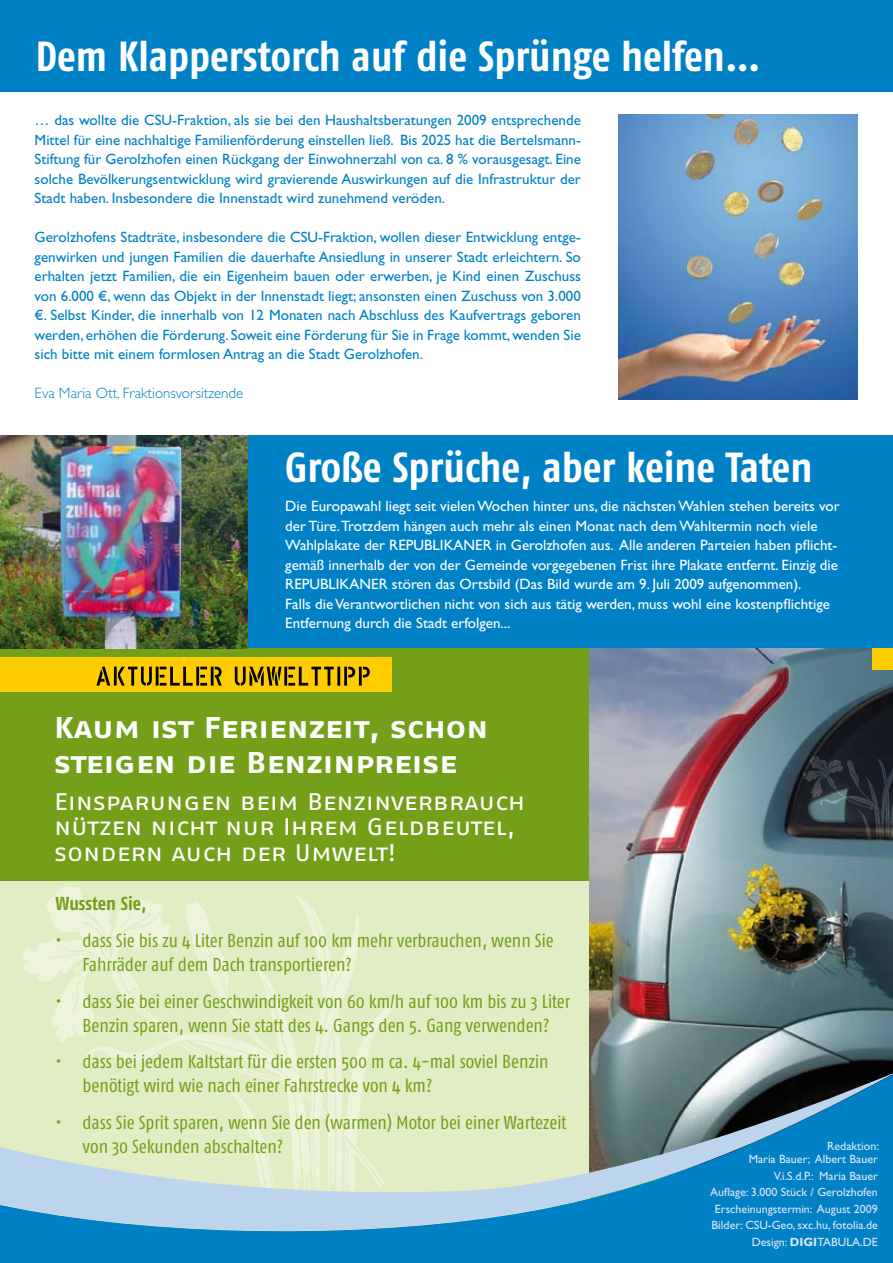
<style>
.page{position:relative;width:893px;height:1263px;background:#fff}
.page>*{position:absolute;margin:0;border:0;box-sizing:border-box;transform-origin:0 0}
.t1{font:700 42px "Fago Co Lf";color:#fff}
.t2{font:30px/34.5px "Fago Ex Tf Bold Caps";color:#fff}
.t3{font:24px/25.5px "Fago Ex Tf Caps";color:#fff}
.t4{font:18.75px/24px "Fago Co";color:#749f18}
.t5{font:700 18.75px "Fago Co";color:#749f18}
.t6{font:15px/19.5px "Gill Sans Std";color:#0081c6;text-align:justify}
.t7{font:15px/19.5px "Gill Sans Std";color:#fff}
.t8{font:300 15px "Gill Sans Std";color:#0081c6}
.t9{font:12px/16.5px "Gill Sans Std";color:#dde8f5;text-align:right}
.s1{font-weight:700}
</style>
<div class="page">
<div style="left:0;top:836px;width:590px;height:420px;background:#e1edc4"></div>
<div style="left:0;top:648px;width:590px;height:233px;background:#749f18"></div>
<img style="left:590px;top:648px;width:303px;height:425px">
<svg style="left:22px;top:887px;width:377px;height:186px"></svg>
<svg style="left:803px;top:756px;width:90px;height:85px;background:#2f363c"></svg>
<div style="left:0;top:1240px;width:893px;height:23px;background:#0081c6"></div>
<svg style="left:0;top:1073px;width:893px;height:167px"></svg>
<div style="left:0;top:0;width:893px;height:91px;background:#0081c6"></div>
<div style="left:247px;top:435px;width:646px;height:213px;background:#0081c6"></div>
<img style="left:0;top:435px;width:247px;height:213px">
<img style="left:618px;top:115px;width:240px;height:285px">
<div style="left:0;top:657px;width:392px;height:34px;background:#fc0"></div>
<svg style="left:96px;top:667px;width:274px;height:19px"></svg>
<div style="left:872px;top:648px;width:21px;height:22px;background:#fc0"></div>
<h1 class="t1" style="left:36px;top:31px;width:726px">Dem Klapperstorch auf die Sprünge helfen…</h1>
<p class="t6" style="left:35px;top:110px;width:548px">… das wollte die CSU-Fraktion, als sie bei den Haushaltsberatungen 2009 entsprechende Mittel für eine nachhaltige Familienförderung einstellen ließ. Bis 2025 hat die Bertelsmann-Stiftung für Gerolzhofen einen Rückgang der Einwohnerzahl von ca. 8 % vorausgesagt. Eine solche Bevölkerungsentwicklung wird gravierende Auswirkungen auf die Infrastruktur der Stadt haben. Insbesondere die Innenstadt wird zunehmend veröden.</p>
<p class="t6" style="left:35px;top:227px;width:548px">Gerolzhofens Stadträte, insbesondere die CSU-Fraktion, wollen dieser Entwicklung entge&shy;genwirken und jungen Familien die dauerhafte Ansiedlung in unserer Stadt erleichtern. So erhalten jetzt Familien, die ein Eigenheim bauen oder erwerben, je Kind einen Zuschuss von 6.000 €, wenn das Objekt in der Innenstadt liegt; ansonsten einen Zuschuss von 3.000 €. Selbst Kinder, die innerhalb von 12 Monaten nach Abschluss des Kaufvertrags geboren werden, erhöhen die Förderung. Soweit eine Förderung für Sie in Frage kommt, wenden Sie sich bitte mit einem formlosen Antrag an die Stadt Gerolzhofen.</p>
<p class="t8" style="left:35px;top:385px;width:210px">Eva Maria Ott, Fraktionsvorsitzende</p>
<h1 class="t1" style="left:285px;top:443px;width:529px">Große Sprüche, aber keine Taten</h1>
<p class="t7" style="left:285px;top:497px;width:556px">Die Europawahl liegt seit vielen Wochen hinter uns, die nächsten Wahlen stehen bereits vor der Türe.Trotzdem hängen auch mehr als einen Monat nach dem Wahltermin noch viele Wahlplakate der REPUBLIKANER in Gerolzhofen aus. Alle anderen Parteien haben pflicht&shy;gemäß innerhalb der von der Gemeinde vorgegebenen Frist ihre Plakate entfernt. Einzig die REPUBLIKANER stören das Ortsbild (Das Bild wurde am 9. Juli 2009 aufgenommen).<br>Falls die Verantwortlichen nicht von sich aus tätig werden, muss wohl eine kostenpflichtige Entfernung durch die Stadt erfolgen...</p>
<h2 class="t2" style="left:54px;top:710px;width:436px">Kaum ist Ferienzeit, schon steigen die Benzinpreise</h2>
<h3 class="t3" style="left:54px;top:788px;width:473px">Einsparungen beim Benzinverbrauch nützen nicht nur Ihrem Geldbeutel, sondern auch der Umwelt!</h3>
<p class="t5" style="left:56px;top:893px;width:92px">Wussten Sie,</p>
<p class="t4" style="left:83px;top:928px;width:473px;text-indent:-27px">• dass Sie bis zu 4 Liter Benzin auf 100 km mehr verbrauchen, wenn Sie<br>Fahrräder auf dem Dach transportieren?</p>
<p class="t4" style="left:56px;top:989px;width:516px;text-align:center">• dass Sie bei einer Geschwindigkeit von 60 km/h auf 100 km bis zu 3 Liter<br>Benzin sparen, wenn Sie statt des 4. Gangs den 5. Gang verwenden?</p>
<p class="t4" style="left:83px;top:1050px;width:467px;text-indent:-27px">• dass bei jedem Kaltstart für die ersten 500 m ca. 4-mal soviel Benzin benötigt wird wie nach einer Fahrstrecke von 4 km?</p>
<p class="t4" style="left:83px;top:1110px;width:485px;text-indent:-27px">• dass Sie Sprit sparen, wenn Sie den (warmen) Motor bei einer Wartezeit von 30 Sekunden abschalten?</p>
<p class="t9" style="left:749px;top:1139px;width:132px;line-height:13.5px">Redaktion:<br>Maria Bauer; Albert Bauer</p>
<p class="t9" style="left:710px;top:1167px;width:169px">V.i.S.d.P.: Maria Bauer<br>Auflage: 3.000 Stück / Gerolzhofen<br>Erscheinungstermin: August 2009<br>Bilder: CSU-Geo, sxc.hu, fotolia.de<br>Design: <span class="s1">DIGI</span>TABULA.DE</p>
</div>
